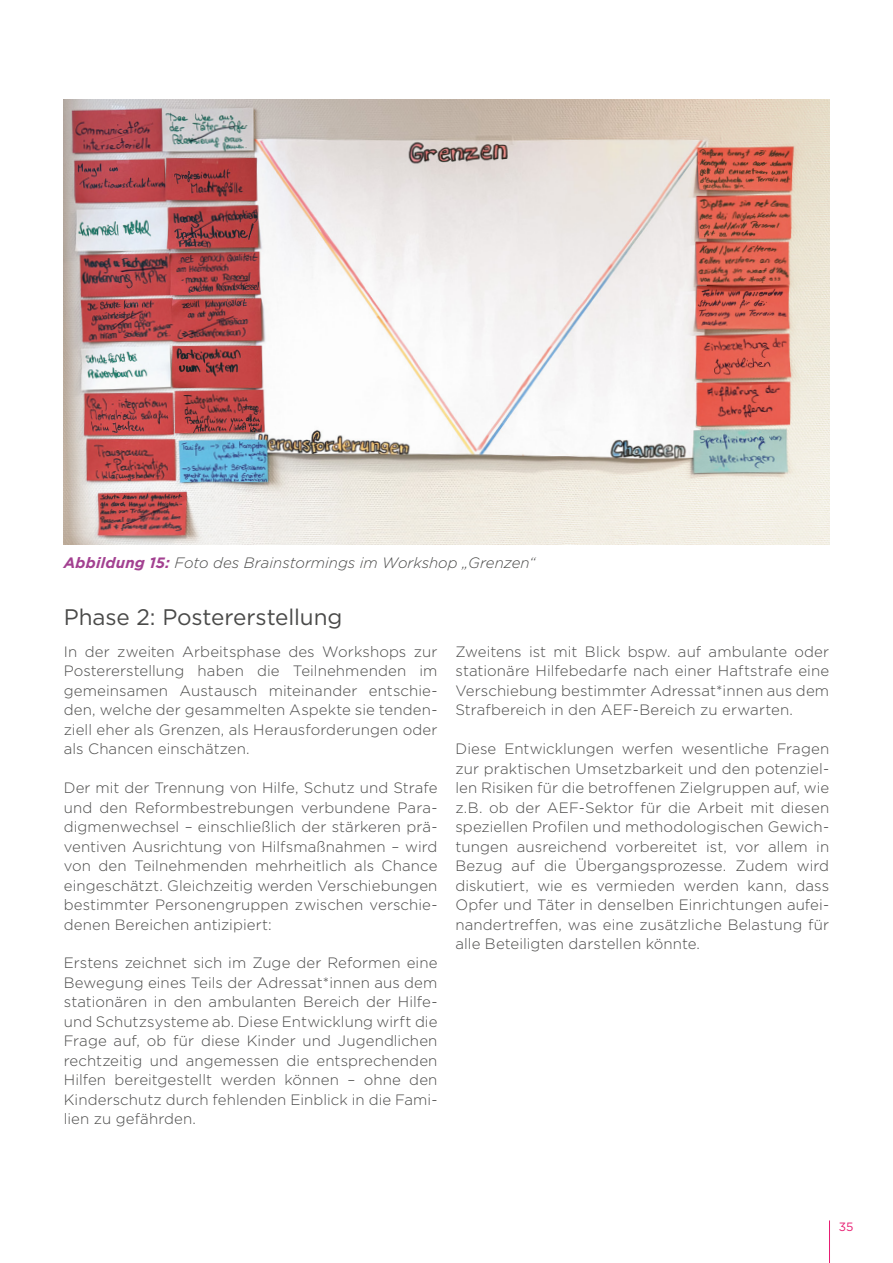
<style>
.page{position:relative;width:893px;height:1263px;background:#fff}
.page>*{position:absolute;margin:0;border:0;box-sizing:border-box;transform-origin:0 0}
.t1{font:22.5px "Gotham";letter-spacing:-.005em;color:#4a4a49}
.t2{font:300 15px/19.5px "Gotham";letter-spacing:.005em;color:#4a4a49;text-align:justify}
.t3{font:italic 300 15px "Gotham";color:#4a4a49}
.t4{font:12px "Gotham";color:#e71d72}
.s1{font-weight:700;color:#a34191}
</style>
<div class="page">
<hr style="left:829px;top:1220px;width:1px;height:43px;background:#e71d72">
<img style="left:64px;top:100px;width:765px;height:444px">
<p class="t3" style="left:64px;top:555px;width:473px"><span class="s1">Abbildung 15:</span> Foto des Brainstormings im Workshop „Grenzen“</p>
<h1 class="t1" style="left:64px;top:604px;width:280px">Phase 2: Postererstellung</h1>
<p class="t2" style="left:64px;top:642px;width:375px">In der zweiten Arbeitsphase des Workshops zur Postererstellung haben die Teilnehmenden im gemeinsamen Austausch miteinander entschie&shy;den, welche der gesammelten Aspekte sie tenden&shy;ziell eher als Grenzen, als Herausforderungen oder als Chancen einschätzen.</p>
<p class="t2" style="left:64px;top:778px;width:375px">Der mit der Trennung von Hilfe, Schutz und Strafe und den Reformbestrebungen verbundene Para&shy;digmenwechsel – einschließlich der stärkeren prä&shy;ventiven Ausrichtung von Hilfsmaßnahmen – wird von den Teilnehmenden mehrheitlich als Chance eingeschätzt. Gleichzeitig werden Verschiebungen bestimmter Personengruppen zwischen verschie&shy;denen Bereichen antizipiert:</p>
<p class="t2" style="left:64px;top:953px;width:375px">Erstens zeichnet sich im Zuge der Reformen eine Bewegung eines Teils der Adressat*innen aus dem stationären in den ambulanten Bereich der Hilfe&shy;und Schutzsysteme ab. Diese Entwicklung wirft die Frage auf, ob für diese Kinder und Jugendlichen rechtzeitig und angemessen die entsprechenden Hilfen bereitgestellt werden können – ohne den Kinderschutz durch fehlenden Einblick in die Fami&shy;lien zu gefährden.</p>
<p class="t2" style="left:455px;top:642px;width:375px">Zweitens ist mit Blick bspw. auf ambulante oder stationäre Hilfebedarfe nach einer Haftstrafe eine Verschiebung bestimmter Adressat*innen aus dem Strafbereich in den AEF-Bereich zu erwarten.</p>
<p class="t2" style="left:455px;top:739px;width:375px">Diese Entwicklungen werfen wesentliche Fragen zur praktischen Umsetzbarkeit und den potenziel&shy;len Risiken für die betroffenen Zielgruppen auf, wie z.B. ob der AEF-Sektor für die Arbeit mit diesen speziellen Profilen und methodologischen Gewich&shy;tungen ausreichend vorbereitet ist, vor allem in Bezug auf die Übergangsprozesse. Zudem wird diskutiert, wie es vermieden werden kann, dass Opfer und Täter in denselben Einrichtungen aufei&shy;nandertreffen, was eine zusätzliche Belastung für alle Beteiligten darstellen könnte.</p>
<p class="t4" style="left:839px;top:1219px;width:16px">35</p>
</div>
